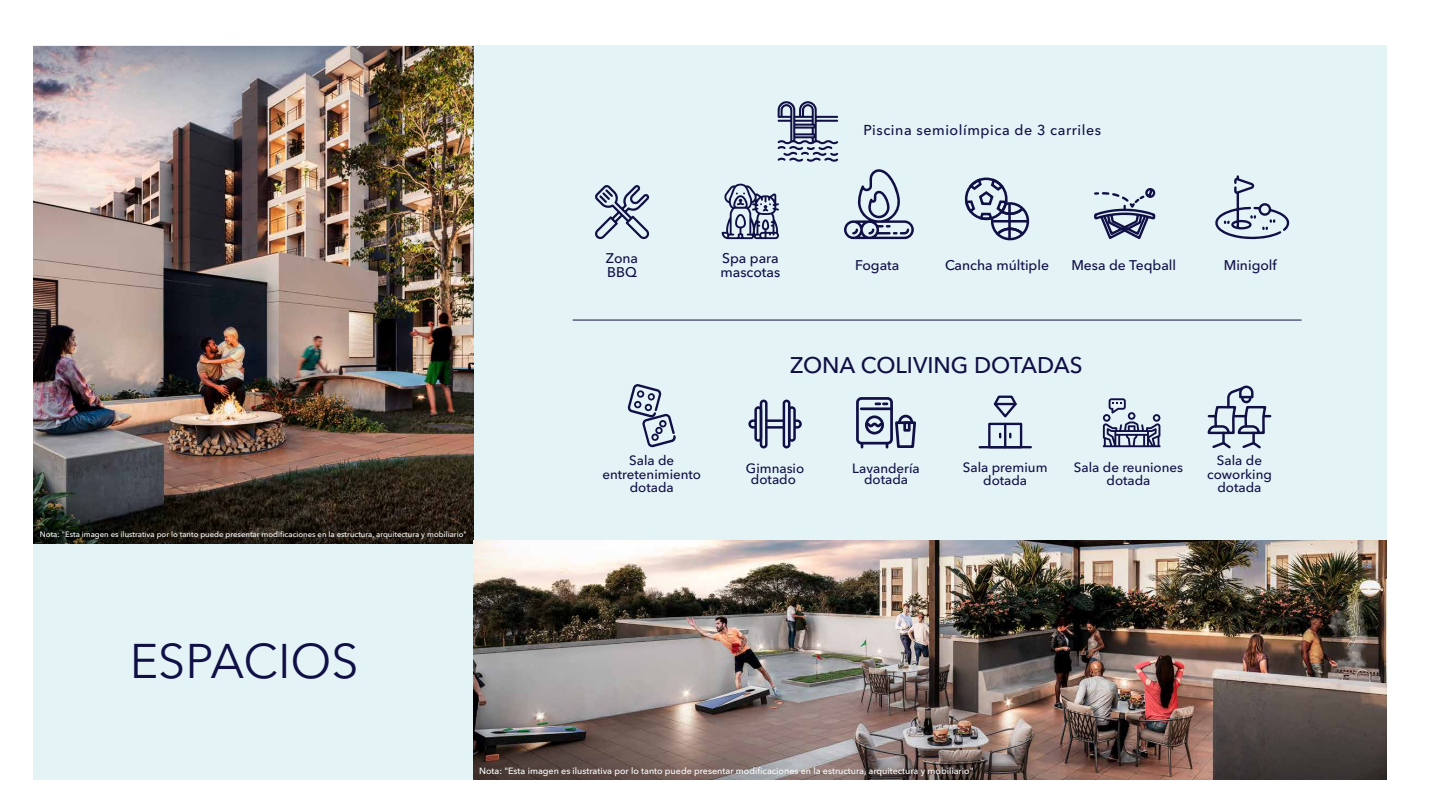
<style>
.page{position:relative;width:1440px;height:810px;background:#fff}
.page>*{position:absolute;margin:0;border:0;box-sizing:border-box;transform-origin:0 0}
.t1{font:48.22px "Avenir Next Cyr";color:#101047}
.t2{font:500 22.5px "Avenir Next Cyr";color:#101047}
.t3{font:500 14.25px "Avenir Next Cyr";letter-spacing:.04em;color:#101047}
.t4{font:500 13.95px/14px "Avenir Next Cyr";color:#101047}
.t5{font:500 13.35px/13.4px "Avenir Next Cyr";color:#101047;text-align:center}
.t6{font:500 9px "Avenir Next Cyr";color:#fff}
.t7{font:500 7.8px "Avenir Next Cyr";color:#fff}
</style>
<div class="page">
<div style="left:33px;top:45px;width:1354px;height:735px;background:#e4f3f5"></div>
<img style="left:34px;top:47px;width:439px;height:497px">
<div style="left:856px;top:397px;width:37px;height:48px;border:3px solid #101047;border-radius:4px"></div>
<svg style="left:876px;top:403px;width:11px;height:2px"></svg>
<hr style="left:861px;top:407px;width:31px;height:3px;background:#101047">
<svg style="left:861px;top:413px;width:55px;height:36px"></svg>
<div style="left:903px;top:421px;width:8px;height:11px;border:3px solid #101047"></div>
<div style="left:760px;top:400px;width:8px;height:48px;border:2px solid #101047;border-radius:3px"></div>
<div style="left:783px;top:400px;width:7px;height:48px;border:2px solid #101047;border-radius:3px"></div>
<svg style="left:748px;top:419px;width:6px;height:10px"></svg>
<div style="left:754px;top:406px;width:8px;height:36px;border:2px solid #101047;border-radius:3px"></div>
<svg style="left:796px;top:419px;width:6px;height:10px"></svg>
<hr style="left:766px;top:426px;width:18px;height:3px;background:#101047">
<hr style="left:766px;top:419px;width:18px;height:3px;background:#101047">
<div style="left:788px;top:406px;width:8px;height:36px;border:2px solid #101047;border-radius:3px"></div>
<svg style="left:1207px;top:385px;width:63px;height:64px"></svg>
<svg style="left:1103px;top:398px;width:57px;height:49px"></svg>
<svg style="left:628px;top:384px;width:48px;height:63px"></svg>
<div style="left:988px;top:423px;width:34px;height:25px;border:2px solid #101047"></div>
<hr style="left:1004px;top:424px;width:2px;height:23px;background:#101047">
<hr style="left:980px;top:446px;width:51px;height:2px;background:#101047">
<svg style="left:993px;top:395px;width:24px;height:23px"></svg>
<hr style="left:995px;top:403px;width:21px;height:2px;background:#101047">
<svg style="left:777px;top:101px;width:61px;height:61px"></svg>
<hr style="left:573px;top:320px;width:729px;height:1px;background:#101047">
<svg style="left:844px;top:169px;width:70px;height:70px"></svg>
<svg style="left:1215px;top:175px;width:74px;height:64px"></svg>
<svg style="left:964px;top:177px;width:66px;height:64px"></svg>
<hr style="left:994px;top:220px;width:33px;height:3px;background:#101047">
<svg style="left:1094px;top:188px;width:61px;height:51px"></svg>
<svg style="left:722px;top:183px;width:57px;height:56px"></svg>
<svg style="left:595px;top:185px;width:55px;height:55px"></svg>
<img style="left:473px;top:540px;width:914px;height:240px">
<p class="t3" style="left:863px;top:121px;width:239px">Piscina semiolímpica de 3 carriles</p>
<p class="t7" style="left:40px;top:529px;width:428px">Nota: "Esta imagen es ilustrativa por lo tanto puede presentar modificaciones en la estructura, arquitectura y mobiliario"</p>
<p class="t4" style="left:721px;top:251px;width:61px">Spa para mascotas</p>
<p class="t4" style="left:606px;top:251px;width:34px">Zona<br>BBQ</p>
<p class="t4" style="left:945px;top:258px;width:105px">Cancha múltiple</p>
<p class="t4" style="left:1071px;top:258px;width:106px">Mesa de Teqball</p>
<p class="t4" style="left:855px;top:258px;width:46px">Fogata</p>
<p class="t4" style="left:1224px;top:258px;width:55px">Minigolf</p>
<p class="t5" style="left:602px;top:454px;width:100px">Sala de entretenimiento dotada</p>
<h2 class="t2" style="left:790px;top:352px;width:294px">ZONA COLIVING DOTADAS</h2>
<p class="t5" style="left:746px;top:463px;width:60px;line-height:10.7px">Gimnasio dotado</p>
<p class="t5" style="left:1207px;top:454px;width:66px">Sala de coworking dotada</p>
<p class="t5" style="left:963px;top:461px;width:86px">Sala premium dotada</p>
<p class="t5" style="left:1074px;top:461px;width:111px">Sala de reuniones dotada</p>
<p class="t5" style="left:852px;top:463px;width:69px;line-height:10.7px">Lavandería dotada</p>
<h1 class="t1" style="left:130px;top:632px;width:231px">ESPACIOS</h1>
<p class="t6" style="left:479px;top:766px;width:496px">Nota: "Esta imagen es ilustrativa por lo tanto puede presentar modificaciones en la estructura, arquitectura y mobiliario"</p>
</div>
